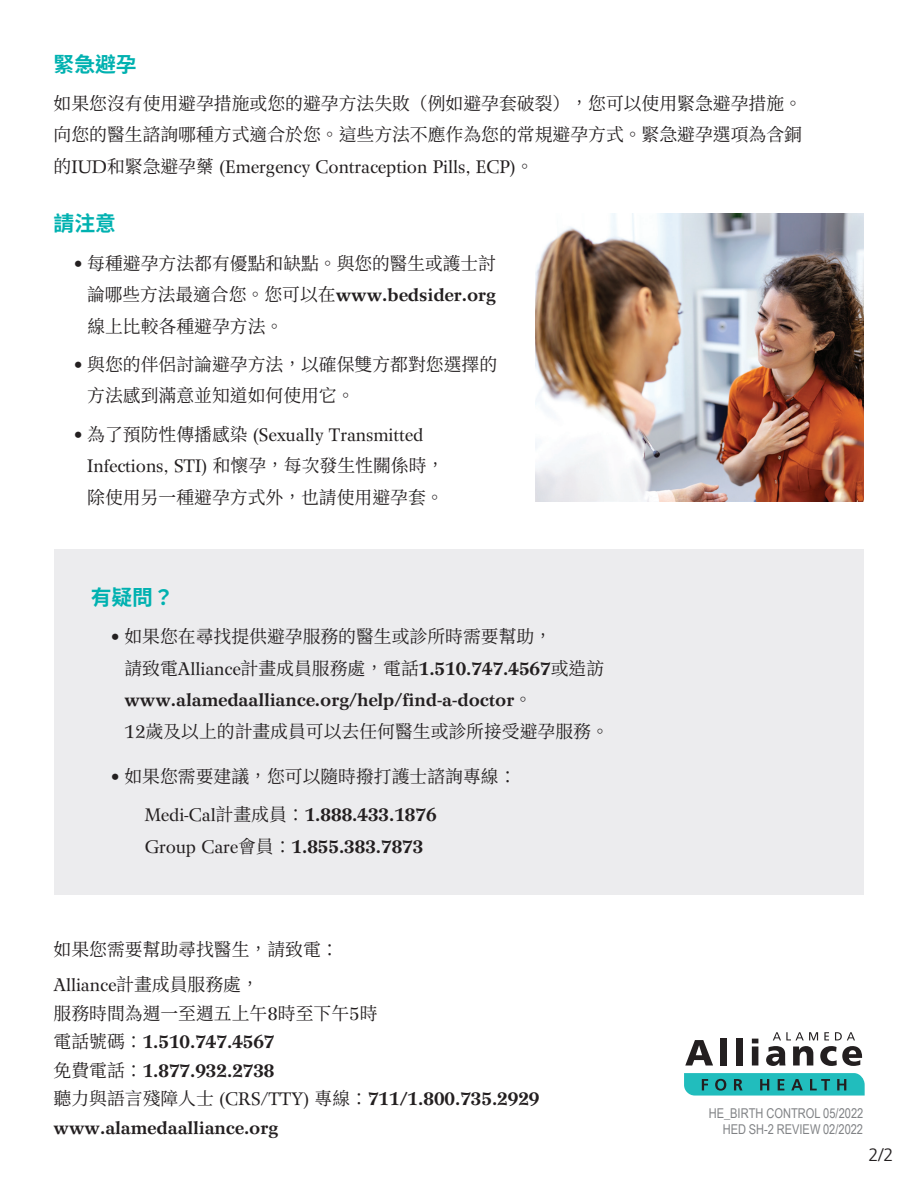
<style>
.page{position:relative;width:918px;height:1188px;background:#fff}
.page>*{position:absolute;margin:0;border:0;box-sizing:border-box;transform-origin:0 0}
.Body_Text{font:700 21px "Noto Sans TC";color:#00b1b0}
.Body_Text-2{font:18px/31.5px "Noto Serif TC";color:#231f20}
.t1{font:700 18px/28.5px "Wilke LT Std";color:#231f20}
.t2{font:300 18px "Frutiger LT Std";color:#231f20}
.t3{font:13.5px/16.2px "Arial Narrow";color:#808285;text-align:right}
.s1{font-family:"Wilke LT Std"}
.s2{font-family:"Wilke LT Std";font-weight:700}
.s3{font-weight:400}
.s4{font-family:"Noto Serif TC";font-weight:400}
</style>
<div class="page">
<div style="left:54px;top:549px;width:810px;height:346px;background:#ececee"></div>
<svg style="left:685px;top:1040px;width:28px;height:26px"></svg>
<div style="left:720px;top:1038px;width:7px;height:28px;background:#231f20"></div>
<div style="left:736px;top:1038px;width:6px;height:28px;background:#231f20"></div>
<svg style="left:752px;top:1039px;width:6px;height:27px"></svg>
<svg style="left:766px;top:1046px;width:20px;height:20px"></svg>
<svg style="left:793px;top:1046px;width:20px;height:20px"></svg>
<svg style="left:820px;top:1046px;width:42px;height:20px"></svg>
<svg style="left:684px;top:1073px;width:181px;height:23px"></svg>
<svg style="left:773px;top:1032px;width:45px;height:8px"></svg>
<svg style="left:824px;top:1032px;width:5px;height:8px"></svg>
<svg style="left:835px;top:1032px;width:20px;height:8px"></svg>
<img style="left:536px;top:214px;width:328px;height:288px">
<p class="Body_Text" style="left:54px;top:52px;width:85px">緊急避孕</p>
<p class="Body_Text-2" style="left:54px;top:88px;width:750px;text-align:justify">如果您沒有使用避孕措施或您的避孕方法失敗（例如避孕套破裂），您可以使用緊急避孕措施。向您的醫生諮詢哪種方式適合於您。這些方法不應作為您的常規避孕方式。緊急避孕選項為含銅的<span class="s1">IUD</span>和緊急避孕藥 <span class="s1">(Emergency Contraception Pills, ECP)</span>。</p>
<p class="Body_Text" style="left:54px;top:212px;width:64px">請注意</p>
<p class="Body_Text-2" style="left:87px;top:248px;width:410px;text-align:justify;text-indent:-14px"><span class="s1">•</span> 每種避孕方法都有優點和缺點。與您的醫生或護士討論哪些方法最適合您。您可以在<span class="s2">www.bedsider.org</span>線上比較各種避孕方法。</p>
<p class="Body_Text-2" style="left:87px;top:349px;width:411px;text-indent:-14px"><span class="s1">•</span> 與您的伴侶討論避孕方法，以確保雙方都對您選擇的方法感到滿意並知道如何使用它。</p>
<p class="Body_Text-2" style="left:87px;top:419px;width:359px;text-indent:-14px"><span class="s1">•</span> 為了預防性傳播感染 <span class="s1">(Sexually Transmitted<br>Infections, STI)</span> 和懷孕，每次發生性關係時，除使用另一種避孕方式外，也請使用避孕套。</p>
<p class="Body_Text" style="left:91px;top:586px;width:85px">有疑問？</p>
<p class="Body_Text-2" style="left:124px;top:621px;width:486px;text-indent:-14px"><span class="s1">•</span> 如果您在尋找提供避孕服務的醫生或診所時需要幫助，<br>請致電<span class="s1">Alliance</span>計畫成員服務處，電話<span class="s2">1.510.747.4567</span>或造訪<span class="s2">www.alamedaalliance.org/help/find-a-doctor</span>。<br><span class="s1">12</span>歲及以上的計畫成員可以去任何醫生或診所接受避孕服務。</p>
<p class="Body_Text-2" style="left:111px;top:761px;width:407px"><span class="s1">•</span> 如果您需要建議，您可以隨時撥打護士諮詢專線：</p>
<p class="t1" style="left:145px;top:801px;width:293px"><span class="s3">Medi-Cal</span><span class="s4">計畫成員：</span>1.888.433.1876</p>
<p class="t1" style="left:145px;top:832px;width:280px"><span class="s3">Group Care</span><span class="s4">會員：</span>1.855.383.7873</p>
<p class="Body_Text-2" style="left:54px;top:934px;width:287px">如果您需要幫助尋找醫生，請致電：</p>
<p class="t1" style="left:54px;top:971px;width:487px"><span class="s3">Alliance</span><span class="s4">計畫成員服務處，<br>服務時間為週一至週五上午</span><span class="s3">8</span><span class="s4">時至下午</span><span class="s3">5</span><span class="s4">時<br>電話號碼：</span>1.510.747.4567<br><span class="s4">免費電話：</span>1.877.932.2738<br><span class="s4">聽力與語言殘障人士</span> <span class="s3">(CRS/TTY)</span> <span class="s4">專線：</span>711/1.800.735.2929 www.alamedaalliance.org</p>
<p class="t3" style="left:709px;top:1105px;width:156px">HE_BIRTH CONTROL 05/2022<br>HED SH-2 REVIEW 02/2022</p>
<p class="t2" style="left:868px;top:1145px;width:27px">2/2</p>
</div>
